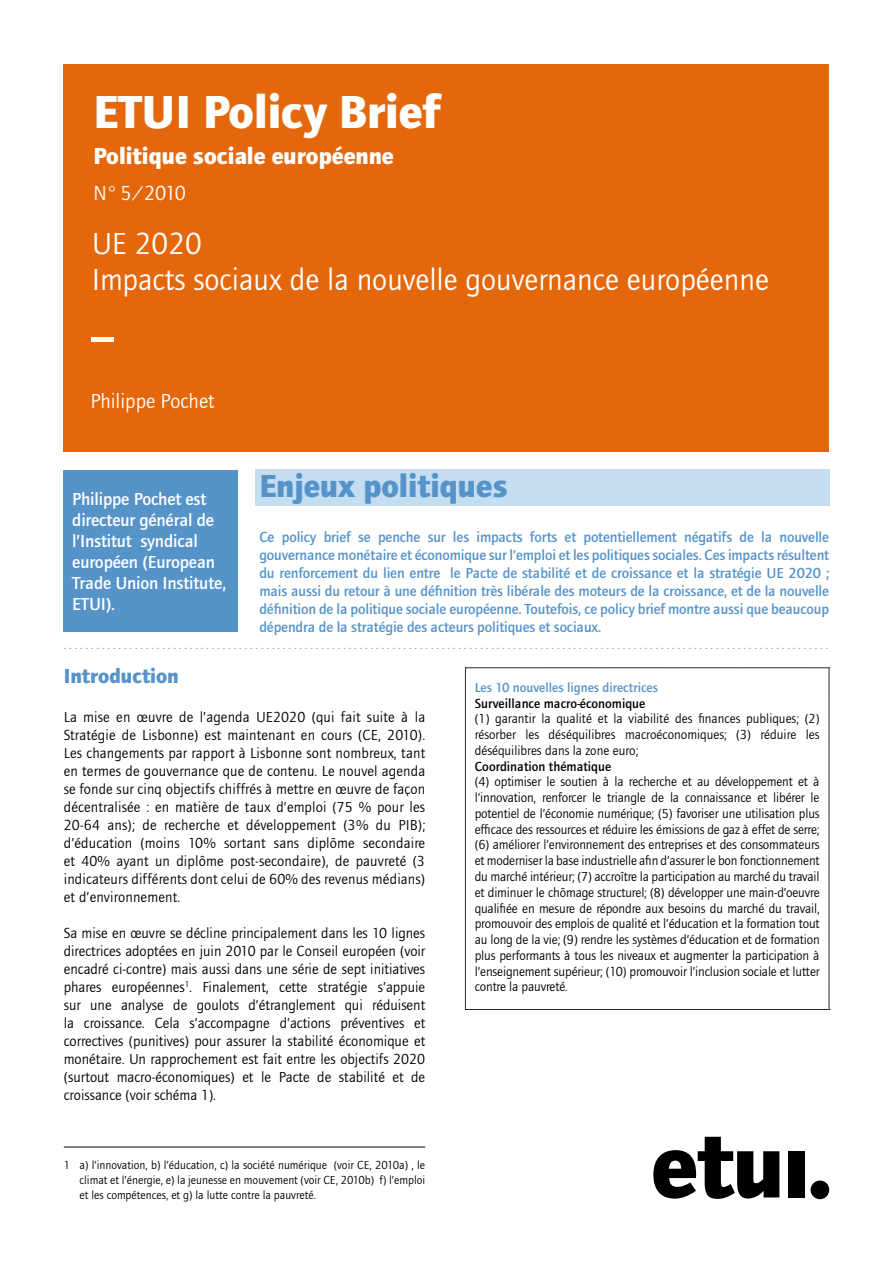
<style>
.page{position:relative;width:893px;height:1263px;background:#fff}
.page>*{position:absolute;margin:0;border:0;box-sizing:border-box;transform-origin:0 0}
.t1{font:500 54px "Foundry Journal";color:#fff}
.t2{font:700 48px "Foundry Journal";color:#fff}
.t3{font:700 33px "Foundry Journal";color:#5693c9}
.t4{font:31.5px/36px "Foundry Journal";color:#fff}
.t5{font:700 24px "Foundry Journal";color:#fff}
.t6{font:21px "Foundry Journal";color:#fff}
.t7{font:700 21px "Foundry Journal";color:#5693c9}
.t8{font:500 18px/21px "Foundry Journal";letter-spacing:-.01em;color:#fff}
.t9{font:15px/18px "Foundry Journal";letter-spacing:.005em;color:#000;text-align:justify}
.t10{font:500 15px/18px "Foundry Journal";letter-spacing:-.01em;color:#5693c9;text-align:justify}
.t11{font:13.5px/15.8px "Foundry Journal";letter-spacing:-.01em;color:#000;text-align:justify}
.t12{font:13.5px "Foundry Journal";color:#5693c9}
.t13{font:500 13.5px "Foundry Journal";color:#000}
.t14{font:500 13.5px "Foundry Journal";color:#5693c9}
.t15{font:12px/15px "Foundry Journal";color:#000;text-align:justify}
</style>
<div class="page">
<svg style="left:465px;top:667px;width:365px;height:343px"></svg>
<div style="left:255px;top:470px;width:574px;height:36px;background:#c4ddf1"></div>
<div style="left:64px;top:64px;width:765px;height:388px;background:#e4680b"></div>
<svg style="left:653px;top:1137px;width:126px;height:62px"></svg>
<div style="left:788px;top:1151px;width:16px;height:46px;background:#000"></div>
<div style="left:810px;top:1180px;width:19px;height:19px;background:#000;border-radius:50%"></div>
<div style="left:64px;top:470px;width:174px;height:161px;background:#5693c9"></div>
<hr style="left:64px;top:1147px;width:361px;height:1px;background:#000">
<h2 class="t2" style="left:94px;top:83px;width:348px">ETUI Policy Brief</h2>
<h3 class="t5" style="left:94px;top:141px;width:302px">Politique sociale européenne</h3>
<h3 class="t6" style="left:94px;top:181px;width:94px">N° 5/2010</h3>
<h3 class="t4" style="left:92px;top:226px;width:679px">UE 2020<br>Impacts sociaux de la nouvelle gouvernance européenne</h3>
<h1 class="t1" style="left:90px;top:307px;width:24px">–</h1>
<h3 class="t6" style="left:90px;top:390px;width:126px">Philippe Pochet</h3>
<p class="t8" style="left:72px;top:488px;width:155px">Philippe Pochet est directeur général de l’Institut syndical européen (European<br>Trade Union Institute,<br>ETUI).</p>
<h3 class="t3" style="left:259px;top:467px;width:250px">Enjeux politiques</h3>
<p class="t10" style="left:259px;top:528px;width:571px">Ce policy brief se penche sur les impacts forts et potentiellement négatifs de la nouvelle gouvernance monétaire et économique sur l’emploi et les politiques sociales. Ces impacts résultent du renforcement du lien entre le Pacte de stabilité et de croissance et la stratégie UE 2020 ; mais aussi du retour à une définition très libérale des moteurs de la croissance, et de la nouvelle définition de la politique sociale européenne. Toutefois, ce policy brief montre aussi que beaucoup dépendra de la stratégie des acteurs politiques et sociaux.</p>
<p class="t12" style="left:64px;top:637px;width:766px">............................................................................................................................................</p>
<h3 class="t7" style="left:64px;top:664px;width:117px">Introduction</h3>
<p class="t9" style="left:64px;top:708px;width:363px">La mise en œuvre de l’agenda UE2020 (qui fait suite à la Stratégie de Lisbonne) est maintenant en cours (CE, 2010).<br>Les changements par rapport à Lisbonne sont nombreux, tant en termes de gouvernance que de contenu. Le nouvel agenda se fonde sur cinq objectifs chiffrés à mettre en œuvre de façon décentralisée : en matière de taux d’emploi (75 % pour les 20-64 ans); de recherche et développement (3% du PIB); d’éducation (moins 10% sortant sans diplôme secondaire et 40% ayant un diplôme post-secondaire), de pauvreté (3 indicateurs différents dont celui de 60% des revenus médians) et d’environnement.</p>
<p class="t9" style="left:64px;top:924px;width:363px">Sa mise en œuvre se décline principalement dans les 10 lignes directrices adoptées en juin 2010 par le Conseil européen (voir encadré ci-contre) mais aussi dans une série de sept initiatives phares européennes<sup>1</sup>. Finalement, cette stratégie s’appuie sur une analyse de goulots d’étranglement qui réduisent la croissance. Cela s’accompagne d’actions préventives et correctives (punitives) pour assurer la stabilité économique et monétaire. Un rapprochement est fait entre les objectifs 2020 (surtout macro-économiques) et le Pacte de stabilité et de croissance (voir schéma 1).</p>
<p class="t15" style="left:80px;top:1157px;width:347px;text-indent:-16px">1 a) l’innovation, b) l’éducation, c) la société numérique (voir CE, 2010a) , le climat et l’énergie, e) la jeunesse en mouvement (voir CE, 2010b) f) l’emploi et les compétences, et g) la lutte contre la pauvreté.</p>
<p class="t14" style="left:475px;top:680px;width:185px">Les 10 nouvelles lignes directrices</p>
<p class="t13" style="left:475px;top:696px;width:172px">Surveillance macro-économique</p>
<p class="t11" style="left:475px;top:711px;width:346px">(1) garantir la qualité et la viabilité des finances publiques; (2) résorber les déséquilibres macroéconomiques; (3) réduire les déséquilibres dans la zone euro;</p>
<p class="t13" style="left:475px;top:759px;width:138px">Coordination thématique</p>
<p class="t11" style="left:475px;top:774px;width:346px">(4) optimiser le soutien à la recherche et au développement et à l’innovation, renforcer le triangle de la connaissance et libérer le potentiel de l’économie numérique; (5) favoriser une utilisation plus efficace des ressources et réduire les émissions de gaz à effet de serre; (6) améliorer l’environnement des entreprises et des consommateurs et moderniser la base industrielle afin d’assurer le bon fonctionnement du marché intérieur; (7) accroître la participation au marché du travail et diminuer le chômage structurel; (8) développer une main-d’oeuvre qualifiée en mesure de répondre aux besoins du marché du travail, promouvoir des emplois de qualité et l’éducation et la formation tout au long de la vie; (9) rendre les systèmes d’éducation et de formation plus performants à tous les niveaux et augmenter la participation à l’enseignement supérieur; (10) promouvoir l’inclusion sociale et lutter contre la pauvreté.</p>
</div>
